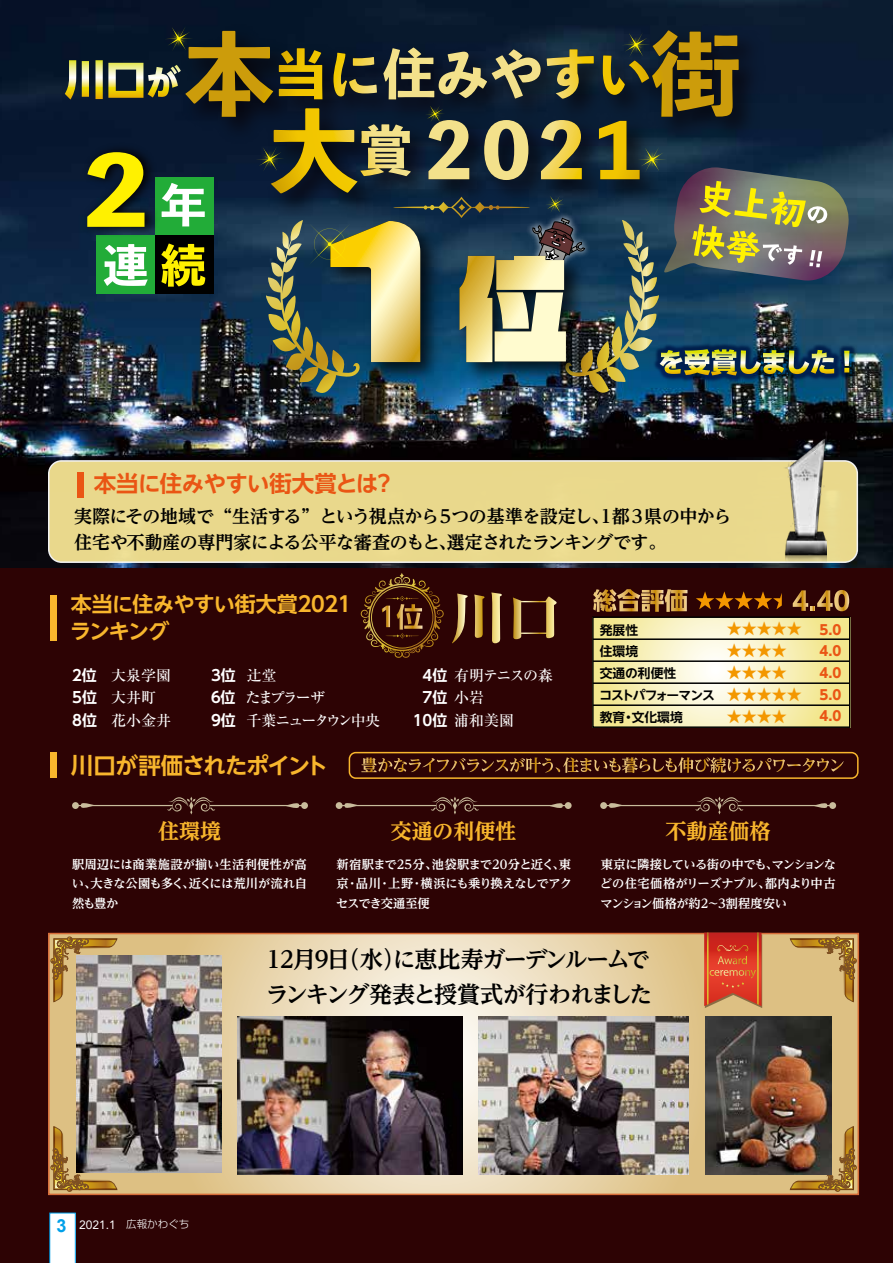
<style>
.page{position:relative;width:893px;height:1263px;background:#2d0304}
.page>*{position:absolute;margin:0;border:0;box-sizing:border-box;transform-origin:0 0}
.t1{font:700 23.1px/34.7px "UD Reimin Pro";letter-spacing:-.095em;color:#000}
.t2{font:700 23.1px "UD Reimin Pro";letter-spacing:-.075em;color:#000}
.t3{font:700 22.5px "UD Shin Go NT Pro De";letter-spacing:-.03em;color:#ea5514}
.t4{font:700 22.5px "UD Shin Go NT Pro De";letter-spacing:-.04em;color:#f8b62d}
.t5{font:700 21px/27px "UD Shin Go NT Pro De";letter-spacing:-.04em;color:#f8b62d}
.t6{font:700 expanded 21px "UD Reimin Pro";color:#f8b62d}
.t7{font:700 18px/25.5px "UD Reimin Pro";letter-spacing:-.035em;color:#000}
.t8{font:700 18px "UD Reimin Pro";letter-spacing:-.06em;color:#000}
.t9{font:700 18px "Arial";color:#00a0e9}
.t10{font:700 15px "UD Shin Go NT Pro De";color:#f39700}
.t11{font:500 15px/22.5px "Ryumin Pro";letter-spacing:-.14em;color:#fff}
.t12{font:700 15px/22.5px "UD Shin Go NT Pro De";color:#fff}
.t13{font:500 15px/22.5px "Ryumin Pro";color:#fff}
.t14{font:500 15px "Ryumin Pro";letter-spacing:-.085em;color:#fff}
.t15{font:500 15px "Ryumin Pro";letter-spacing:-.035em;color:#fff}
.t16{font:700 13.5px/21.8px "UD Shin Go NT Pro";color:#ea5514;text-align:justify}
.t17{font:700 12.75px "UD Shin Go NT Pro De";letter-spacing:-.005em;color:#000}
.t18{font:700 12.75px "UD Shin Go NT Pro De";letter-spacing:-.08em;color:#000}
.t19{font:700 12.3px/19.5px "UD Reimin Pro";color:#fff;text-align:right}
.t20{font:700 12.3px/19.5px "UD Reimin Pro";letter-spacing:-.025em;color:#fff}
.t21{font:700 12.3px "UD Reimin Pro";letter-spacing:-.055em;color:#fff}
.t22{font:700 12.3px/19.5px "UD Reimin Pro";letter-spacing:-.075em;color:#fff}
.t23{font:700 12.3px "UD Reimin Pro";letter-spacing:-.09em;color:#fff}
.t24{font:12px "Avenir";color:#fff}
.t25{font:300 10.5px "Shin Go Pro";color:#fff}
.s1{font-family:"UD Shin Go NT Pro De";font-weight:700}
.s2{font-family:"Ryumin Pro";font-weight:500}
</style>
<div class="page">
<img style="left:0;top:0;width:893px;height:568px">
<svg style="left:49px;top:1213px;width:27px;height:50px"></svg>
<img style="left:601px;top:291px;width:292px;height:143px">
<div style="left:49px;top:461px;width:808px;height:101px;background:#e9d88c;border-radius:13px"></div>
<div style="left:48px;top:460px;width:810px;height:103px;border:2px solid #fff;border-radius:13px"></div>
<svg style="left:595px;top:619px;width:252px;height:106px;background:#f7f0bb"></svg>
<img style="left:783px;top:438px;width:43px;height:126px">
<svg style="left:361px;top:757px;width:483px;height:16px"></svg>
<svg style="left:593px;top:589px;width:94px;height:23px"></svg>
<svg style="left:793px;top:590px;width:56px;height:21px"></svg>
<svg style="left:51px;top:936px;width:805px;height:256px;background:#e5d2a9"></svg>
<div style="left:48px;top:933px;width:811px;height:262px;border:2px solid #d66c38"></div>
<div style="left:592px;top:616px;width:258px;height:112px;border:2px solid #000"></div>
<hr style="left:593px;top:638px;width:257px;height:2px;background:#000">
<hr style="left:593px;top:660px;width:257px;height:2px;background:#000">
<hr style="left:593px;top:682px;width:257px;height:2px;background:#000">
<hr style="left:593px;top:704px;width:257px;height:2px;background:#000">
<svg style="left:696px;top:591px;width:86px;height:18px"></svg>
<hr style="left:74px;top:805px;width:99px;height:1px;background:#c9bc9c">
<div style="left:72px;top:802px;width:7px;height:7px;background:#c9bc9c;border-radius:50%"></div>
<svg style="left:81px;top:803px;width:14px;height:5px"></svg>
<hr style="left:210px;top:805px;width:96px;height:1px;background:#c9bc9c">
<div style="left:301px;top:802px;width:7px;height:7px;background:#c9bc9c;border-radius:50%"></div>
<svg style="left:285px;top:803px;width:14px;height:5px"></svg>
<svg style="left:167px;top:796px;width:48px;height:18px"></svg>
<hr style="left:338px;top:805px;width:98px;height:1px;background:#c9bc9c">
<div style="left:336px;top:802px;width:7px;height:7px;background:#c9bc9c;border-radius:50%"></div>
<svg style="left:344px;top:803px;width:14px;height:5px"></svg>
<hr style="left:473px;top:805px;width:96px;height:1px;background:#c9bc9c">
<div style="left:565px;top:802px;width:7px;height:7px;background:#c9bc9c;border-radius:50%"></div>
<svg style="left:549px;top:803px;width:14px;height:5px"></svg>
<svg style="left:431px;top:797px;width:48px;height:17px"></svg>
<hr style="left:603px;top:805px;width:98px;height:1px;background:#c9bc9c">
<div style="left:600px;top:802px;width:7px;height:7px;background:#c9bc9c;border-radius:50%"></div>
<svg style="left:609px;top:803px;width:14px;height:5px"></svg>
<hr style="left:738px;top:805px;width:96px;height:1px;background:#c9bc9c">
<div style="left:829px;top:802px;width:7px;height:7px;background:#c9bc9c;border-radius:50%"></div>
<svg style="left:813px;top:803px;width:15px;height:5px"></svg>
<svg style="left:695px;top:796px;width:48px;height:18px"></svg>
<svg style="left:790px;top:1127px;width:67px;height:65px;background:#b48e4d"></svg>
<svg style="left:790px;top:936px;width:67px;height:66px;background:#c9a766"></svg>
<svg style="left:50px;top:1127px;width:67px;height:65px;background:#b89250"></svg>
<svg style="left:50px;top:936px;width:67px;height:66px;background:#b99453"></svg>
<img style="left:77px;top:956px;width:145px;height:217px">
<img style="left:238px;top:1016px;width:224px;height:158px">
<img style="left:705px;top:1016px;width:126px;height:158px">
<img style="left:479px;top:1016px;width:210px;height:158px">
<div style="left:50px;top:753px;width:7px;height:25px;background:#f8b62d"></div>
<div style="left:77px;top:472px;width:7px;height:25px;background:#ea5514"></div>
<div style="left:50px;top:595px;width:7px;height:45px;background:#f8b62d"></div>
<div style="left:349px;top:752px;width:510px;height:27px;border:2px solid #f8b62d;border-radius:6px"></div>
<svg style="left:452px;top:592px;width:50px;height:51px"></svg>
<svg style="left:513px;top:597px;width:44px;height:42px"></svg>
<svg style="left:372px;top:573px;width:50px;height:66px"></svg>
<div style="left:235px;top:18px;width:537px;height:8px;background:#08192d"></div>
<svg style="left:704px;top:932px;width:58px;height:76px;background:#d64e30"></svg>
<div style="left:122px;top:0;width:113px;height:26px;background:#081329"></div>
<div style="left:579px;top:0;width:113px;height:26px;background:#08192d"></div>
<img style="left:65px;top:26px;width:786px;height:370px">
<p class="t3" style="left:94px;top:466px;width:286px">本当に住みやすい街大賞とは</p>
<p class="t3" style="left:373px;top:466px;width:24px">?</p>
<p class="t7" style="left:74px;top:503px;width:594px">実際にその地域で“生活する”という視点から<br>住宅や不動産の専門家による公平な審査のもと､選定されたランキングです。</p>
<p class="t7" style="left:451px;top:503px;width:165px">つの基準を設定し１､</p>
<p class="t8" style="left:612px;top:502px;width:121px">都３県の中から</p>
<p class="t7" style="left:436px;top:503px;width:19px">５</p>
<p class="t5" style="left:70px;top:590px;width:229px">本当に住みやすい街大賞ランキング</p>
<p class="t5" style="left:294px;top:590px;width:63px">２０２１</p>
<p class="t12" style="left:70px;top:663px;width:29px">２<br>5位<br>8位</p>
<p class="t13" style="left:111px;top:663px;width:61px">大泉学園大井町花小金井</p>
<p class="t12" style="left:211px;top:663px;width:26px;text-align:right">3位位</p>
<p class="t12" style="left:82px;top:663px;width:16px">位</p>
<p class="t12" style="left:208px;top:686px;width:29px">６<br>9位</p>
<p class="t11" style="left:246px;top:663px;width:136px">辻堂<br>たまプラーザ<br>千葉ニュータウン中央</p>
<p class="t14" style="left:423px;top:663px;width:132px"><span class="s1">4位</span>有明テニスの森</p>
<p class="t12" style="left:423px;top:686px;width:63px">7位<span class="s2">小岩</span></p>
<p class="t15" style="left:413px;top:708px;width:103px"><span class="s1">10位</span>浦和美園</p>
<p class="t4" style="left:71px;top:747px;width:259px">川口が評価されたポイント</p>
<p class="t6" style="left:158px;top:813px;width:65px">住環境</p>
<p class="t6" style="left:391px;top:813px;width:127px">交通の利便性</p>
<p class="t17" style="left:600px;top:619px;width:40px">発展性</p>
<p class="t17" style="left:600px;top:641px;width:40px">住環境</p>
<p class="t17" style="left:600px;top:663px;width:78px">交通の利便性</p>
<p class="t18" style="left:599px;top:685px;width:117px">コストパフォーマンス</p>
<p class="t17" style="left:632px;top:706px;width:52px">文化環境</p>
<p class="t17" style="left:600px;top:706px;width:27px">教育</p>
<p class="t17" style="left:622px;top:706px;width:14px">・</p>
<p class="t10" style="left:727px;top:616px;width:76px">★★★★★</p>
<p class="t10" style="left:727px;top:638px;width:61px">★★★★</p>
<p class="t10" style="left:727px;top:660px;width:61px">★★★★</p>
<p class="t10" style="left:727px;top:682px;width:76px">★★★★★</p>
<p class="t10" style="left:727px;top:704px;width:61px">★★★★</p>
<p class="t6" style="left:665px;top:813px;width:107px">不動産価格</p>
<p class="t16" style="left:819px;top:618px;width:23px">5.0<br>4.0<br>4.0<br>5.0<br>4.0</p>
<p class="t20" style="left:413px;top:854px;width:26px">分、</p>
<p class="t20" style="left:508px;top:854px;width:48px">分と近く</p>
<p class="t19" style="left:72px;top:854px;width:237px">駅周辺には商業施設が揃い生活利便性が高大きな公園も多く近くには荒川が流れ自</p>
<p class="t20" style="left:432px;top:854px;width:62px">池袋駅まで</p>
<p class="t21" style="left:601px;top:854px;width:237px">東京に隣接している街の中でもマンションな</p>
<p class="t20" style="left:336px;top:854px;width:62px">新宿駅まで</p>
<p class="t20" style="left:552px;top:854px;width:20px">東、</p>
<p class="t20" style="left:490px;top:854px;width:22px">２０</p>
<p class="t20" style="left:394px;top:854px;width:22px">２５</p>
<p class="t20" style="left:765px;top:854px;width:72px">、<br>都内より中古</p>
<p class="t19" style="left:726px;top:874px;width:63px;text-align:left;text-indent:-126px">どの住宅価格がリーズナブル、<br>割程度安い</p>
<p class="t21" style="left:420px;top:874px;width:153px">横浜にも乗り換えなしでアク</p>
<p class="t22" style="left:336px;top:874px;width:95px">京<br>セスでき交通至便</p>
<p class="t20" style="left:356px;top:874px;width:27px">品川</p>
<p class="t20" style="left:388px;top:874px;width:27px">上野</p>
<p class="t20" style="left:72px;top:874px;width:48px">い、<br>然も豊か</p>
<p class="t20" style="left:346px;top:874px;width:14px">・</p>
<p class="t20" style="left:378px;top:874px;width:14px">・</p>
<p class="t20" style="left:411px;top:874px;width:14px">・</p>
<p class="t20" style="left:182px;top:874px;width:14px">、</p>
<p class="t23" style="left:600px;top:893px;width:102px">マンション価格が約</p>
<p class="t2" style="left:327px;top:940px;width:324px">（日水に恵比寿ガーデンルームで</p>
<p class="t20" style="left:698px;top:893px;width:31px">２３</p>
<p class="t20" style="left:707px;top:893px;width:14px">～</p>
<p class="t2" style="left:383px;top:940px;width:25px">）</p>
<p class="t2" style="left:293px;top:940px;width:25px">月</p>
<p class="t1" style="left:262px;top:942px;width:392px">１２<br>ランキング発表と授賞式が行われました</p>
<p class="t2" style="left:310px;top:940px;width:25px">９</p>
<p class="t9" style="left:56px;top:1214px;width:12px">3</p>
<p class="t24" style="left:79px;top:1217px;width:38px">2021.1</p>
<p class="t25" style="left:126px;top:1216px;width:65px">広報かわぐち</p>
</div>
